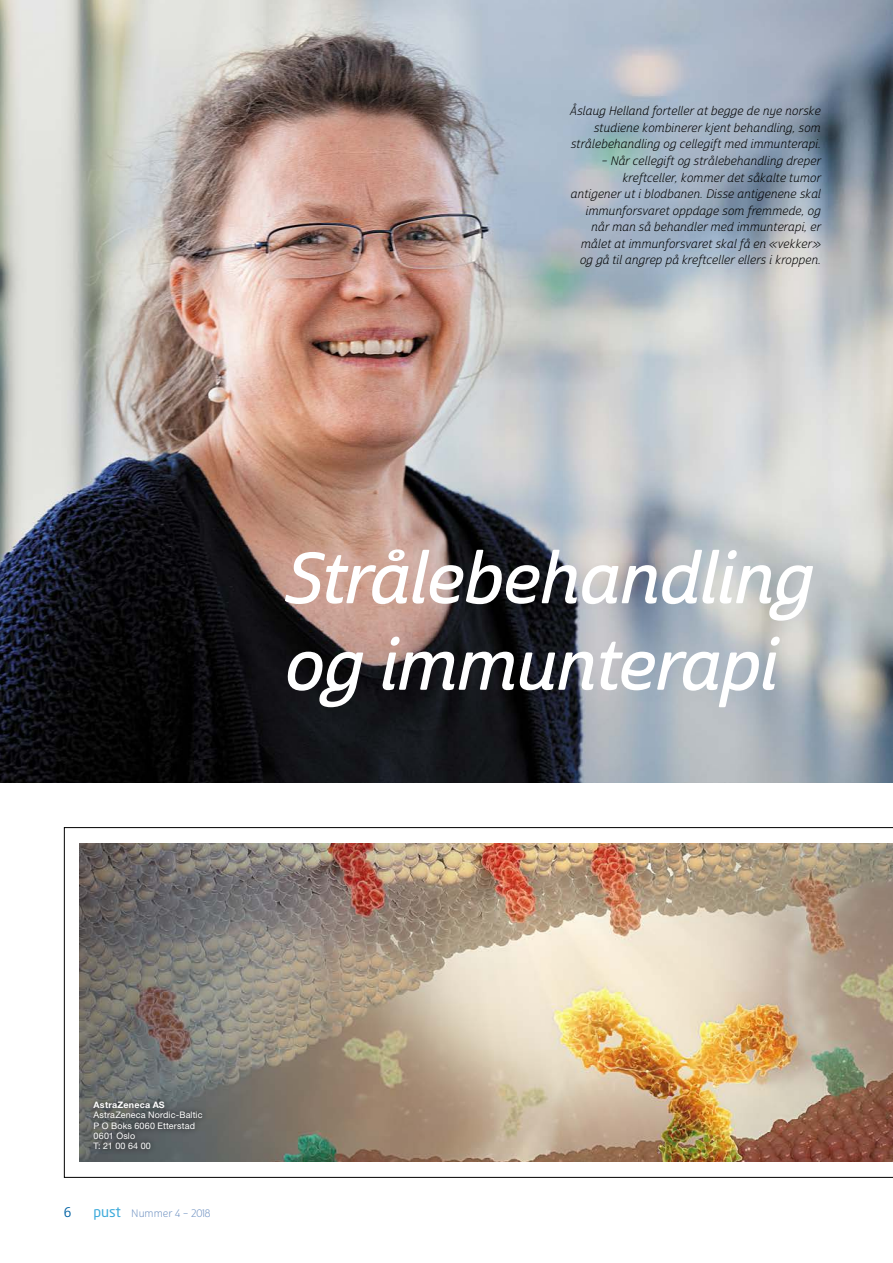
<style>
.page{position:relative;width:893px;height:1263px;background:#fff}
.page>*{position:absolute;margin:0;border:0;box-sizing:border-box;transform-origin:0 0}
.t1{font:70.05px/86.6px "Cabrito Sans Nor Dem It";letter-spacing:-.01em;color:#fff}
.t2{font:13.5px "Cabrito Sans Nor Reg";color:#0062a3}
.t3{font:12px/16.5px "Cabrito Sans Nor Boo It";color:#000;text-align:right}
.t4{font:10.5px "Cabrito Sans Nor Boo";color:#7294c3}
.t5{font:9px/10.1px "Helvetica Neue LT Std";letter-spacing:.015em;color:#fff}
.t6{font:700 9px "Helvetica Neue LT Std";letter-spacing:.025em;color:#fff}
.s1{font-family:"Neo Sans W1 G";font-size:14.25px;color:#3eabdb}
</style>
<div class="page">
<img style="left:0;top:0;width:893px;height:782px">
<img style="left:64px;top:827px;width:829px;height:351px">
<p class="t3" style="left:570px;top:103px;width:253px">Åslaug Helland forteller at begge de nye norske studiene kombinerer kjent behandling, som strålebehandling og cellegift med immunterapi. − Når cellegift og strålebehandling dreper kreftceller, kommer det såkalte tumor antigener ut i blodbanen. Disse antigenene skal immunforsvaret oppdage som fremmede, og når man så behandler med immunterapi, er målet at immunforsvaret skal få en «vekker» og gå til angrep på kreftceller ellers i kroppen.</p>
<h1 class="t1" style="left:284px;top:537px;width:530px">Strålebehandling og immunterapi</h1>
<p class="t6" style="left:94px;top:1099px;width:73px">AstraZeneca AS</p>
<p class="t5" style="left:94px;top:1110px;width:110px">AstraZeneca Nordic-Baltic<br>P O Boks 6060 Etterstad<br>0601 Oslo<br>T: 21 00 64 00</p>
<p class="t2" style="left:64px;top:1204px;width:9px">6</p>
<p class="t4" style="left:94px;top:1206px;width:118px"><span class="s1">pust</span> Nummer 4 – 2018</p>
</div>
